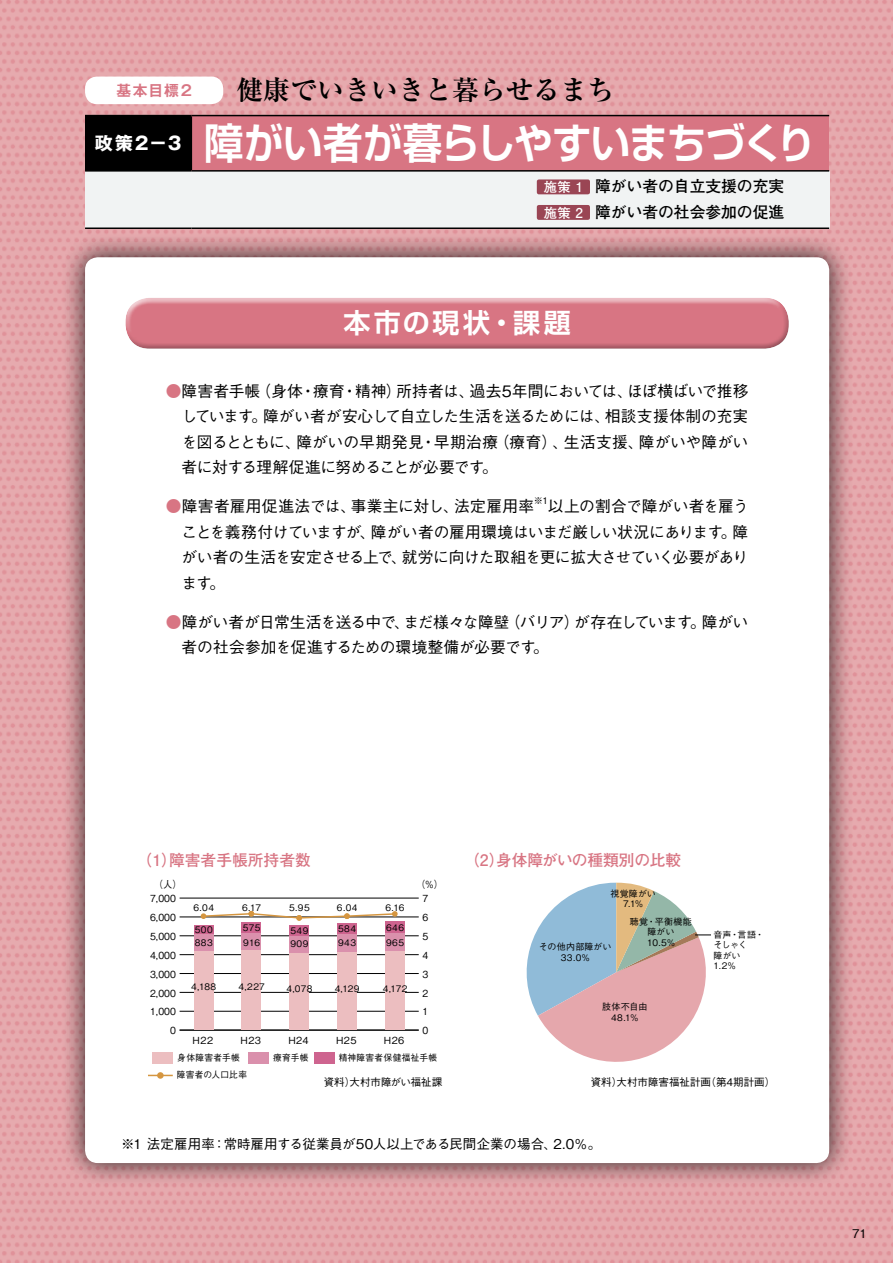
<style>
.page{position:relative;width:893px;height:1263px;background:#fff}
.page>*{position:absolute;margin:0;border:0;box-sizing:border-box;transform-origin:0 0}
.t1{font:700 42px "Shin Go Pro De";letter-spacing:-.025em;color:#fff;scale:.94 1}
.t2{font:700 27px "Ryumin Pro";color:#000}
.t3{font:700 27px "Shin Go Pro De";letter-spacing:.125em;color:#fff}
.t4{font:700 18px "Gothic MB101 Pro";color:#fff}
.t5{font:500 15.75px/25.5px "Gothic BBB Pro";letter-spacing:-.025em;color:#000;text-align:justify}
.t6{font:700 15.75px/25.5px "Futo Go B101 Pro";color:#000}
.t7{font:500 15.75px "Gothic BBB Pro";letter-spacing:.02em;color:#000}
.t8{font:15.75px "Futo Go B101 Pr 6 N Bold 90 pv RKSJ H";letter-spacing:-.02em;color:#d87583}
.t9{font:15.75px "Futo Go B101 Pr 6 N Bold 90 pv RKSJ H";color:#d87583}
.t10{font:700 14.7px "Gothic MB101 Pro De";letter-spacing:.095em;color:#d87583}
.t11{font:500 13.5px "Gothic BBB Pro";letter-spacing:-.005em;color:#000}
.t12{font:500 12px "Gothic BBB Pro";color:#000}
.t13{font:10.5px "Gothic BBB Pr 6 Medium 90 pv RKSJ H";color:#000}
.t14{font:9.75px "Gothic BBB Pr 6 Medium 90 pv RKSJ H";color:#000;scale:.95 1}
.t15{font:9.75px "Gothic BBB Pr 6 Medium 90 pv RKSJ H";color:#000}
.t16{font:500 9.15px "Gothic BBB Pro";color:#000}
.t17{font:9px/10.5px "Gothic BBB Pr 6 Medium 90 pv RKSJ H";letter-spacing:.03em;color:#000;text-align:center}
.t18{font:9px/10.5px "Gothic BBB Pr 6 Medium 90 pv RKSJ H";letter-spacing:-.02em;color:#000}
.s1{font-size:13.5px;color:#fff}
.s2{color:#d87583}
</style>
<div class="page">
<img style="left:0;top:0;width:893px;height:1263px">
<div style="left:61px;top:233px;width:792px;height:954px;background:#000;opacity:.8"></div>
<div style="left:85px;top:257px;width:744px;height:906px;background:#fff;border-radius:13px"></div>
<div style="left:124px;top:297px;width:666px;height:44px;background:#fff;opacity:.7"></div>
<div style="left:124px;top:302px;width:666px;height:49px;background:#000;opacity:.3"></div>
<svg style="left:148px;top:897px;width:271px;height:182px"></svg>
<svg style="left:526px;top:882px;width:185px;height:180px"></svg>
<div style="left:85px;top:77px;width:138px;height:27px;background:#fff;border-radius:12px"></div>
<div style="left:85px;top:116px;width:106px;height:55px;background:#000"></div>
<div style="left:191px;top:116px;width:638px;height:55px;background:#d87583"></div>
<div style="left:85px;top:171px;width:744px;height:57px;background:#f1f3f3"></div>
<hr style="left:85px;top:115px;width:106px;height:1px;background:#000">
<hr style="left:191px;top:115px;width:638px;height:1px;background:#000">
<hr style="left:191px;top:116px;width:1px;height:54px;background:#000">
<hr style="left:85px;top:170px;width:106px;height:2px;background:#000">
<hr style="left:191px;top:170px;width:638px;height:2px;background:#000">
<hr style="left:85px;top:227px;width:106px;height:2px;background:#000">
<hr style="left:191px;top:227px;width:638px;height:2px;background:#000">
<div style="left:537px;top:179px;width:53px;height:15px;background:#9a4554;border-radius:2px"></div>
<div style="left:537px;top:205px;width:53px;height:15px;background:#9a4554;border-radius:2px"></div>
<p class="t10" style="left:116px;top:78px;width:77px">基本目標2</p>
<h2 class="t2" style="left:236px;top:69px;width:379px">健康でいきいきと暮らせるまち</h2>
<p class="t4" style="left:95px;top:128px;width:88px">政策2－3</p>
<h1 class="t1" style="left:204px;top:109px;width:652px">障がい者が暮らしやすいまちづくり</h1>
<p class="t6" style="left:544px;top:172px;width:242px"><span class="s1">施策 1</span> 障がい者の自立支援の充実<span class="s1">施策 2</span> 障がい者の社会参加の促進</p>
<h2 class="t3" style="left:343px;top:301px;width:229px">本市の現状・課題</h2>
<p class="t5" style="left:182px;top:376px;width:568px;text-indent:-16px"><span class="s2">●</span>障害者手帳（身体・療育・精神）所持者は、過去5年間においては、ほぼ横ばいで推移しています。障がい者が安心して自立した生活を送るためには、相談支援体制の充実を図るとともに、障がいの早期発見・早期治療（療育）、生活支援、障がいや障がい者に対する理解促進に努めることが必要です。</p>
<p class="t7" style="left:166px;top:493px;width:370px"><span class="s2">●</span>障害者雇用促進法では、事業主に対し、法定雇用率</p>
<p class="t16" style="left:534px;top:494px;width:16px">※1</p>
<p class="t5" style="left:182px;top:491px;width:568px;text-indent:366px">以上の割合で障がい者を雇うことを義務付けていますが、障がい者の雇用環境はいまだ厳しい状況にあります。障がい者の生活を安定させる上で、就労に向けた取組を更に拡大させていく必要があります。</p>
<p class="t5" style="left:182px;top:607px;width:568px;text-indent:-16px"><span class="s2">●</span>障がい者が日常生活を送る中で、まだ様々な障壁（バリア）が存在しています。障がい者の社会参加を促進するための環境整備が必要です。</p>
<p class="t9" style="left:136px;top:847px;width:176px">（1）障害者手帳所持者数</p>
<p class="t14" style="left:154px;top:877px;width:31px">（人）</p>
<p class="t14" style="left:416px;top:877px;width:30px">（％）</p>
<p class="t14" style="left:150px;top:891px;width:29px">7,000</p>
<p class="t17" style="left:193px;top:902px;width:22px">6.04</p>
<p class="t17" style="left:242px;top:902px;width:20px">6.17</p>
<p class="t17" style="left:289px;top:902px;width:22px">5.95</p>
<p class="t17" style="left:337px;top:902px;width:22px">6.04</p>
<p class="t17" style="left:386px;top:902px;width:21px">6.16</p>
<p class="t14" style="left:422px;top:891px;width:8px">7</p>
<p class="t14" style="left:150px;top:910px;width:29px">6,000</p>
<p class="t14" style="left:150px;top:928px;width:29px">5,000</p>
<p class="t17" style="left:195px;top:923px;width:20px">500</p>
<p class="t17" style="left:243px;top:922px;width:19px">575</p>
<p class="t17" style="left:290px;top:924px;width:19px">549</p>
<p class="t17" style="left:338px;top:923px;width:19px">584</p>
<p class="t17" style="left:386px;top:922px;width:19px">646</p>
<p class="t17" style="left:195px;top:937px;width:19px">883</p>
<p class="t17" style="left:243px;top:937px;width:18px">916</p>
<p class="t17" style="left:290px;top:938px;width:20px">909</p>
<p class="t17" style="left:338px;top:937px;width:19px">943</p>
<p class="t17" style="left:386px;top:937px;width:19px">965</p>
<p class="t14" style="left:422px;top:910px;width:8px">6</p>
<p class="t14" style="left:422px;top:928px;width:8px">5</p>
<p class="t14" style="left:150px;top:947px;width:29px">4,000</p>
<p class="t14" style="left:422px;top:947px;width:8px">4</p>
<p class="t14" style="left:150px;top:966px;width:29px">3,000</p>
<p class="t14" style="left:422px;top:966px;width:8px">3</p>
<p class="t14" style="left:150px;top:985px;width:29px">2,000</p>
<p class="t17" style="left:191px;top:981px;width:27px">4,188</p>
<p class="t17" style="left:238px;top:981px;width:28px">4,227</p>
<p class="t17" style="left:286px;top:982px;width:28px">4,078</p>
<p class="t17" style="left:335px;top:982px;width:26px">4,129</p>
<p class="t17" style="left:383px;top:982px;width:26px">4,172</p>
<p class="t14" style="left:422px;top:985px;width:8px">2</p>
<p class="t14" style="left:150px;top:1004px;width:29px">1,000</p>
<p class="t14" style="left:422px;top:1004px;width:8px">1</p>
<p class="t14" style="left:170px;top:1023px;width:8px">0</p>
<p class="t14" style="left:422px;top:1023px;width:8px">0</p>
<p class="t15" style="left:193px;top:1032px;width:22px">H22</p>
<p class="t15" style="left:241px;top:1032px;width:22px">H23</p>
<p class="t15" style="left:289px;top:1032px;width:22px">H24</p>
<p class="t15" style="left:336px;top:1032px;width:22px">H25</p>
<p class="t15" style="left:384px;top:1032px;width:22px">H26</p>
<p class="t13" style="left:324px;top:1074px;width:120px">資料）大村市障がい福祉課</p>
<p class="t17" style="left:177px;top:1052px;width:64px">身体障害者手帳</p>
<p class="t17" style="left:273px;top:1052px;width:37px">療育手帳</p>
<p class="t17" style="left:339px;top:1052px;width:100px">精神障害者保健福祉手帳</p>
<p class="t17" style="left:177px;top:1069px;width:72px">障害者の人口比率</p>
<p class="t8" style="left:464px;top:847px;width:219px">（2）身体障がいの種類別の比較</p>
<p class="t17" style="left:610px;top:888px;width:47px">視覚障がい<br>7.1%</p>
<p class="t17" style="left:539px;top:941px;width:74px">その他内部障がい<br>33.0%</p>
<p class="t17" style="left:630px;top:916px;width:63px">聴覚・平衡機能障がい<br>10.5%</p>
<p class="t17" style="left:602px;top:1001px;width:47px">肢体不自由<br>48.1%</p>
<p class="t18" style="left:714px;top:928px;width:52px">音声・言語・そしゃく<br>障がい<br>1.2%</p>
<p class="t13" style="left:591px;top:1074px;width:186px">資料）大村市障害福祉計画（第4期計画）</p>
<p class="t11" style="left:121px;top:1133px;width:482px">※1 法定雇用率：常時雇用する従業員が50人以上である民間企業の場合、2.0％。</p>
<p class="t12" style="left:852px;top:1224px;width:16px">71</p>
</div>
